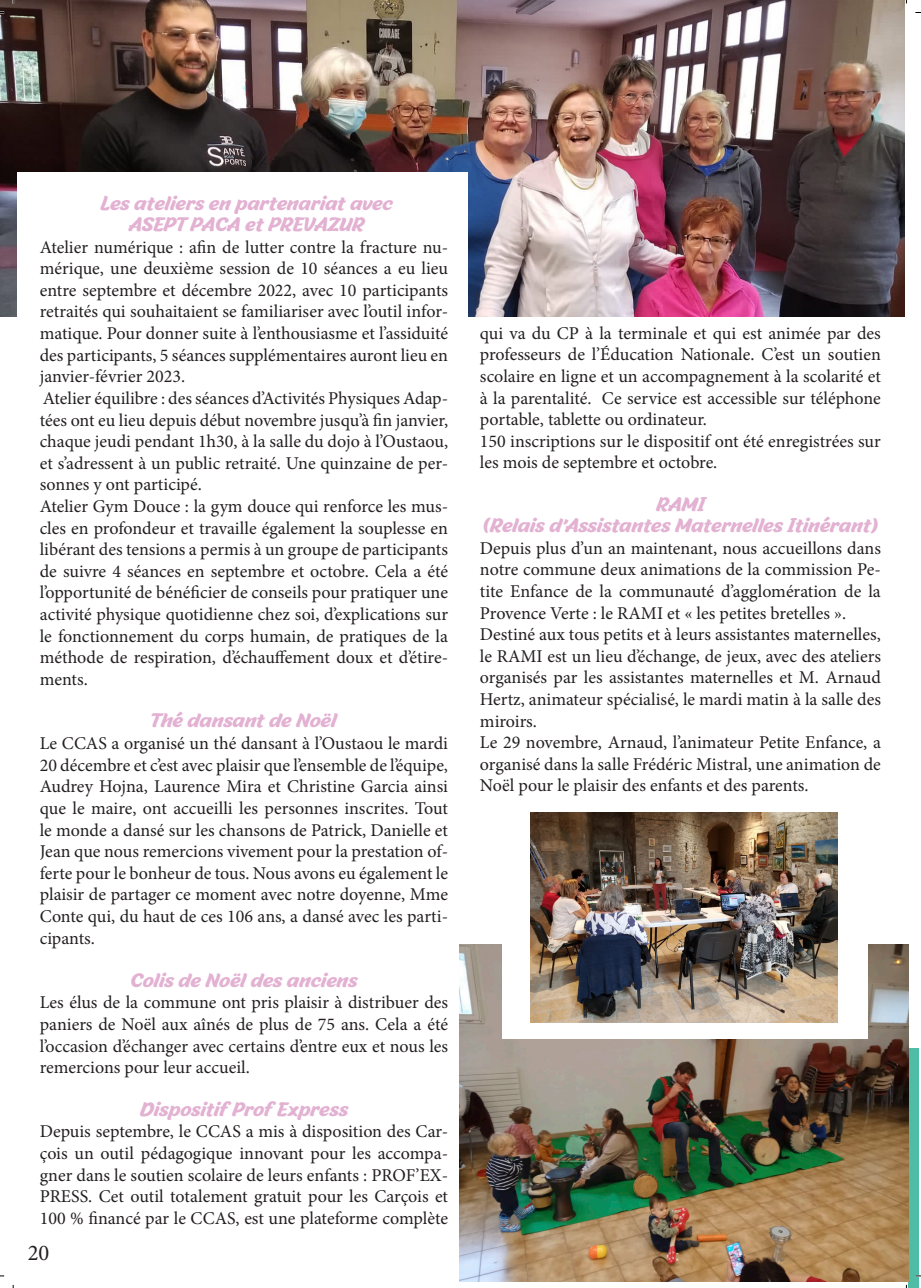
<style>
.page{position:relative;width:921px;height:1288px;background:#fff}
.page>*{position:absolute;margin:0;border:0;box-sizing:border-box;transform-origin:0 0}
.t1{font:22.5px "Minion Pro";color:#231f20}
.t2{font:19.5px "Malvie";color:#e3b1d2}
.t3{font:18px/21.6px "Minion Pro";color:#231f20;text-align:justify}
</style>
<div class="page">
<div style="left:908px;top:1048px;width:11px;height:239px;background:#4fbda5"></div>
<img style="left:460px;top:945px;width:448px;height:336px">
<div style="left:502px;top:723px;width:366px;height:315px;background:#fff"></div>
<img style="left:0;top:1px;width:904px;height:316px">
<div style="left:17px;top:172px;width:451px;height:353px;background:#fff"></div>
<img style="left:531px;top:812px;width:306px;height:210px">
<p class="t2" style="left:100px;top:191px;width:294px">Les ateliers en partenariat avec</p>
<p class="t2" style="left:129px;top:212px;width:237px">ASEPT PACA et PREVAZUR</p>
<p class="t3" style="left:40px;top:236px;width:410px">Atelier numérique : afin de lutter contre la fracture nu&shy;mérique, une deuxième session de 10 séances a eu lieu entre septembre et décembre 2022, avec 10 participants retraités qui souhaitaient se familiariser avec l’outil infor&shy;matique. Pour donner suite à l’enthousiasme et l’assiduité des participants, 5 séances supplémentaires auront lieu en janvier-février 2023.</p>
<p class="t3" style="left:40px;top:387px;width:410px">Atelier équilibre : des séances d’Activités Physiques Adap&shy;tées ont eu lieu depuis début novembre jusqu’à fin janvier, chaque jeudi pendant 1h30, à la salle du dojo à l’Oustaou, et s’adressent à un public retraité. Une quinzaine de per&shy;sonnes y ont participé.</p>
<p class="t3" style="left:40px;top:495px;width:410px">Atelier Gym Douce : la gym douce qui renforce les mus&shy;cles en profondeur et travaille également la souplesse en libérant des tensions a permis à un groupe de participants de suivre 4 séances en septembre et octobre. Cela a été l’opportunité de bénéficier de conseils pour pratiquer une activité physique quotidienne chez soi, d’explications sur le fonctionnement du corps humain, de pratiques de la méthode de respiration, d’échauffement doux et d’étire&shy;ments.</p>
<p class="t2" style="left:151px;top:708px;width:186px">Thé dansant de Noël</p>
<p class="t3" style="left:40px;top:732px;width:410px">Le CCAS a organisé un thé dansant à l’Oustaou le mardi 20 décembre et c’est avec plaisir que l’ensemble de l’équipe, Audrey Hojna, Laurence Mira et Christine Garcia ainsi que le maire, ont accueilli les personnes inscrites. Tout le monde a dansé sur les chansons de Patrick, Danielle et Jean que nous remercions vivement pour la prestation of&shy;ferte pour le bonheur de tous. Nous avons eu également le plaisir de partager ce moment avec notre doyenne, Mme Conte qui, du haut de ces 106 ans, a dansé avec les parti&shy;cipants.</p>
<p class="t2" style="left:130px;top:967px;width:228px">Colis de Noël des anciens</p>
<p class="t3" style="left:40px;top:991px;width:410px">Les élus de la commune ont pris plaisir à distribuer des paniers de Noël aux aînés de plus de 75 ans. Cela a été l’occasion d’échanger avec certains d’entre eux et nous les remercions pour leur accueil.</p>
<p class="t2" style="left:140px;top:1096px;width:209px">Dispositif Prof Express</p>
<p class="t3" style="left:40px;top:1120px;width:410px">Depuis septembre, le CCAS a mis à disposition des Car&shy;çois un outil pédagogique innovant pour les accompa&shy;gner dans le soutien scolaire de leurs enfants : PROF’EX-PRESS. Cet outil totalement gratuit pour les Carçois et 100 % financé par le CCAS, est une plateforme complète</p>
<p class="t1" style="left:28px;top:1237px;width:23px">20</p>
<p class="t3" style="left:480px;top:322px;width:402px">qui va du CP à la terminale et qui est animée par des professeurs de l’Éducation Nationale. C’est un soutien scolaire en ligne et un accompagnement à la scolarité et à la parentalité. Ce service est accessible sur téléphone portable, tablette ou ordinateur.</p>
<p class="t3" style="left:480px;top:430px;width:402px">150 inscriptions sur le dispositif ont été enregistrées sur les mois de septembre et octobre.</p>
<p class="t2" style="left:656px;top:492px;width:50px">RAMI</p>
<p class="t2" style="left:483px;top:513px;width:397px">(Relais d’Assistantes Maternelles Itinérant)</p>
<p class="t3" style="left:480px;top:537px;width:402px">Depuis plus d’un an maintenant, nous accueillons dans notre commune deux animations de la commission Pe&shy;tite Enfance de la communauté d’agglomération de la Provence Verte : le RAMI et « les petites bretelles ».</p>
<p class="t3" style="left:480px;top:623px;width:402px">Destiné aux tous petits et à leurs assistantes maternelles, le RAMI est un lieu d’échange, de jeux, avec des ateliers organisés par les assistantes maternelles et M. Arnaud Hertz, animateur spécialisé, le mardi matin à la salle des miroirs.</p>
<p class="t3" style="left:480px;top:731px;width:402px">Le 29 novembre, Arnaud, l’animateur Petite Enfance, a organisé dans la salle Frédéric Mistral, une animation de Noël pour le plaisir des enfants et des parents.</p>
</div>
